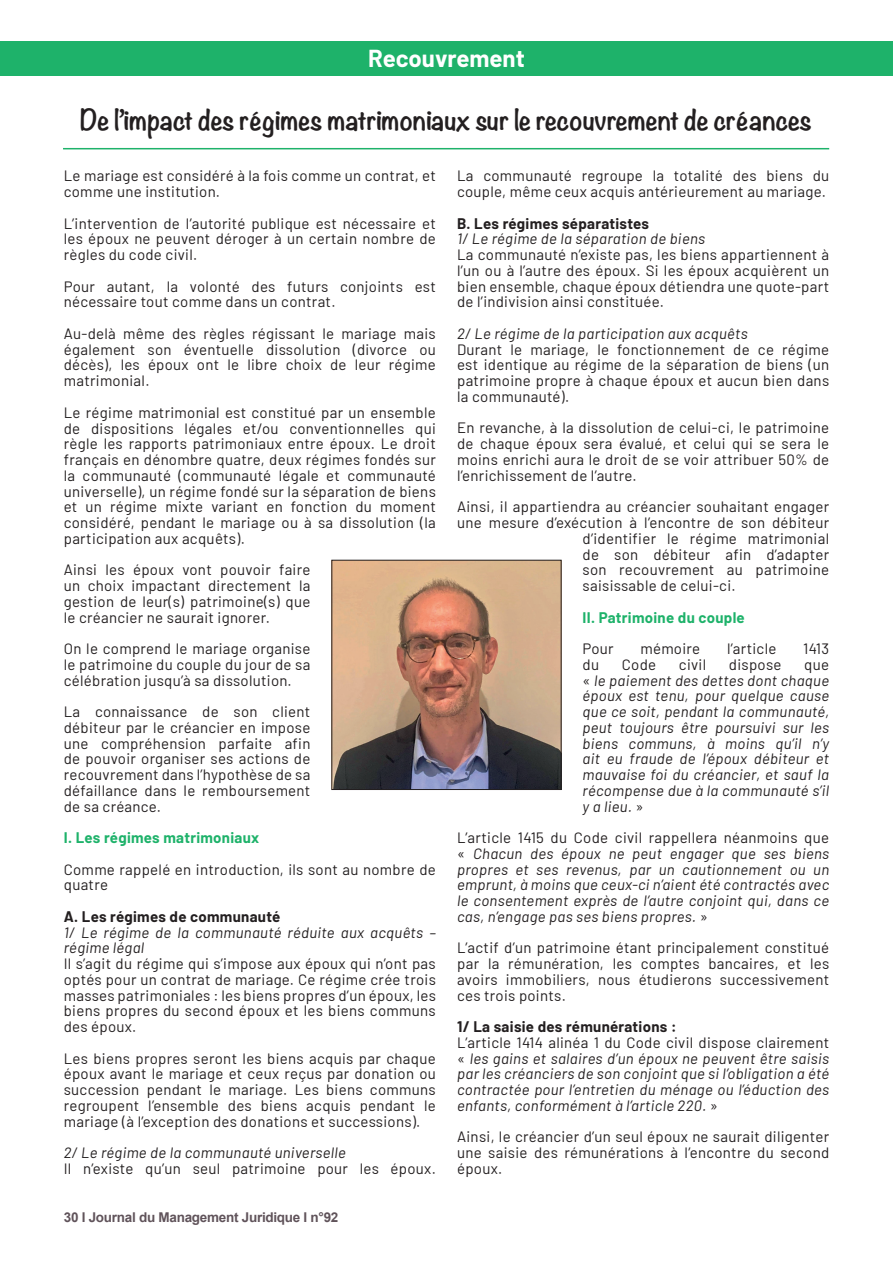
<style>
.page{position:relative;width:893px;height:1263px;background:#fff}
.page>*{position:absolute;margin:0;border:0;box-sizing:border-box;transform-origin:0 0}
.t1{font:700 25.5px "Noteworthy";letter-spacing:-.01em;color:#231f20}
.t2{font:700 24px "Barlow";color:#fff}
.t3{font:15px/15.8px "Barlow";letter-spacing:.02em;color:#231f20;text-align:justify}
.t4{font:italic 15px/15.8px "Barlow";letter-spacing:.02em;color:#231f20;text-align:justify}
.t5{font:700 15px "Barlow";letter-spacing:.02em;color:#231f20}
.t6{font:700 15px "Barlow";letter-spacing:.02em;color:#1eb26a}
.t7{font:700 13.5px "Arial";letter-spacing:-.02em;color:#60535a}
.s1{font-style:normal}
</style>
<div class="page">
<div style="left:0;top:42px;width:893px;height:34px;background:#1eb26a"></div>
<hr style="left:63px;top:148px;width:766px;height:1px;background:#1eb26a">
<img style="left:334px;top:562px;width:225px;height:226px">
<div style="left:332px;top:560px;width:229px;height:230px;border:1px solid #231f20"></div>
<h2 class="t2" style="left:368px;top:41px;width:158px">Recouvrement</h2>
<h1 class="t1" style="left:80px;top:97px;width:733px">De l’impact des régimes matrimoniaux sur le recouvrement de créances</h1>
<p class="t3" style="left:64px;top:167px;width:374px">Le mariage est considéré à la fois comme un contrat, et comme une institution.</p>
<p class="t3" style="left:64px;top:214px;width:374px">L’intervention de l’autorité publique est nécessaire et les époux ne peuvent déroger à un certain nombre de règles du code civil.</p>
<p class="t3" style="left:64px;top:277px;width:374px">Pour autant, la volonté des futurs conjoints est nécessaire tout comme dans un contrat.</p>
<p class="t3" style="left:64px;top:325px;width:374px">Au-delà même des règles régissant le mariage mais également son éventuelle dissolution (divorce ou décès), les époux ont le libre choix de leur régime matrimonial.</p>
<p class="t3" style="left:64px;top:403px;width:374px">Le régime matrimonial est constitué par un ensemble de dispositions légales et/ou conventionnelles qui règle les rapports patrimoniaux entre époux. Le droit français en dénombre quatre, deux régimes fondés sur la communauté (communauté légale et communauté universelle), un régime fondé sur la séparation de biens et un régime mixte variant en fonction du moment considéré, pendant le mariage ou à sa dissolution (la participation aux acquêts).</p>
<p class="t3" style="left:64px;top:561px;width:248px">Ainsi les époux vont pouvoir faire un choix impactant directement la gestion de leur(s) patrimoine(s) que le créancier ne saurait ignorer.</p>
<p class="t3" style="left:64px;top:640px;width:248px">On le comprend le mariage organise le patrimoine du couple du jour de sa célébration jusqu’à sa dissolution.</p>
<p class="t3" style="left:64px;top:703px;width:248px">La connaissance de son client débiteur par le créancier en impose une compréhension parfaite afin de pouvoir organiser ses actions de recouvrement dans l’hypothèse de sa défaillance dans le remboursement de sa créance.</p>
<p class="t6" style="left:64px;top:826px;width:197px">I. Les régimes matrimoniaux</p>
<p class="t3" style="left:64px;top:860px;width:374px">Comme rappelé en introduction, ils sont au nombre de quatre</p>
<p class="t5" style="left:64px;top:905px;width:218px">A. Les régimes de communauté</p>
<p class="t4" style="left:64px;top:923px;width:374px">1/ Le régime de la communauté réduite aux acquêts – régime légal</p>
<p class="t3" style="left:64px;top:955px;width:374px">Il s’agit du régime qui s’impose aux époux qui n’ont pas optés pour un contrat de mariage. Ce régime crée trois masses patrimoniales : les biens propres d’un époux, les biens propres du second époux et les biens communs des époux.</p>
<p class="t3" style="left:64px;top:1049px;width:374px">Les biens propres seront les biens acquis par chaque époux avant le mariage et ceux reçus par donation ou succession pendant le mariage. Les biens communs regroupent l’ensemble des biens acquis pendant le mariage (à l’exception des donations et successions).</p>
<p class="t4" style="left:64px;top:1144px;width:284px">2/ Le régime de la communauté universelle</p>
<p class="t3" style="left:64px;top:1159px;width:374px">Il n’existe qu’un seul patrimoine pour les époux.</p>
<p class="t3" style="left:457px;top:167px;width:374px">La communauté regroupe la totalité des biens du couple, même ceux acquis antérieurement au mariage.</p>
<p class="t5" style="left:457px;top:212px;width:194px">B. Les régimes séparatistes</p>
<p class="t4" style="left:457px;top:230px;width:250px">1/ Le régime de la séparation de biens</p>
<p class="t3" style="left:457px;top:246px;width:374px">La communauté n’existe pas, les biens appartiennent à l’un ou à l’autre des époux. Si les époux acquièrent un bien ensemble, chaque époux détiendra une quote-part de l’indivision ainsi constituée.</p>
<p class="t4" style="left:457px;top:325px;width:292px">2/ Le régime de la participation aux acquêts</p>
<p class="t3" style="left:457px;top:340px;width:374px">Durant le mariage, le fonctionnement de ce régime est identique au régime de la séparation de biens (un patrimoine propre à chaque époux et aucun bien dans la communauté).</p>
<p class="t3" style="left:457px;top:419px;width:374px">En revanche, à la dissolution de celui-ci, le patrimoine de chaque époux sera évalué, et celui qui se sera le moins enrichi aura le droit de se voir attribuer 50% de l’enrichissement de l’autre.</p>
<p class="t3" style="left:457px;top:498px;width:374px">Ainsi, il appartiendra au créancier souhaitant engager</p>
<p class="t3" style="left:457px;top:514px;width:374px">une mesure d’exécution à l’encontre de son débiteur</p>
<p class="t3" style="left:583px;top:529px;width:248px">d’identifier le régime matrimonial</p>
<p class="t3" style="left:583px;top:545px;width:248px">de son débiteur afin d’adapter</p>
<p class="t3" style="left:583px;top:561px;width:248px">son recouvrement au patrimoine</p>
<p class="t3" style="left:583px;top:577px;width:155px">saisissable de celui-ci.</p>
<p class="t6" style="left:583px;top:606px;width:164px">II. Patrimoine du couple</p>
<p class="t3" style="left:583px;top:640px;width:33px">Pour</p>
<p class="t3" style="left:640px;top:640px;width:61px">mémoire</p>
<p class="t3" style="left:727px;top:640px;width:51px">l’article</p>
<p class="t3" style="left:803px;top:640px;width:28px">1413</p>
<p class="t3" style="left:583px;top:655px;width:18px">du</p>
<p class="t3" style="left:622px;top:655px;width:36px">Code</p>
<p class="t3" style="left:679px;top:655px;width:29px">civil</p>
<p class="t3" style="left:729px;top:655px;width:54px">dispose</p>
<p class="t4" style="left:583px;top:655px;width:248px;text-indent:222px"><span class="s1">que «</span> le paiement des dettes dont chaque époux est tenu, pour quelque cause que ce soit, pendant la communauté, peut toujours être poursuivi sur les biens communs, à moins qu’il n’y ait eu fraude de l’époux débiteur et mauvaise foi du créancier, et sauf la récompense due à la communauté s’il y a lieu. <span class="s1">»</span></p>
<p class="t4" style="left:457px;top:829px;width:374px"><span class="s1">L’article 1415 du Code civil rappellera néanmoins que «</span> Chacun des époux ne peut engager que ses biens propres et ses revenus, par un cautionnement ou un emprunt, à moins que ceux-ci n’aient été contractés avec le consentement exprès de l’autre conjoint qui, dans ce cas, n’engage pas ses biens propres. <span class="s1">»</span></p>
<p class="t3" style="left:457px;top:939px;width:374px">L’actif d’un patrimoine étant principalement constitué par la rémunération, les comptes bancaires, et les avoirs immobiliers, nous étudierons successivement ces trois points.</p>
<p class="t5" style="left:457px;top:1015px;width:221px">1/ La saisie des rémunérations :</p>
<p class="t4" style="left:457px;top:1033px;width:374px"><span class="s1">L’article 1414 alinéa 1 du Code civil dispose clairement «</span> les gains et salaires d’un époux ne peuvent être saisis par les créanciers de son conjoint que si l’obligation a été contractée pour l’entretien du ménage ou l’éduction des enfants, conformément à l’article 220. <span class="s1">»</span></p>
<p class="t3" style="left:457px;top:1128px;width:374px">Ainsi, le créancier d’un seul époux ne saurait diligenter une saisie des rémunérations à l’encontre du second époux.</p>
<p class="t7" style="left:64px;top:1208px;width:276px">30 I Journal du Management Juridique I n°92</p>
</div>
